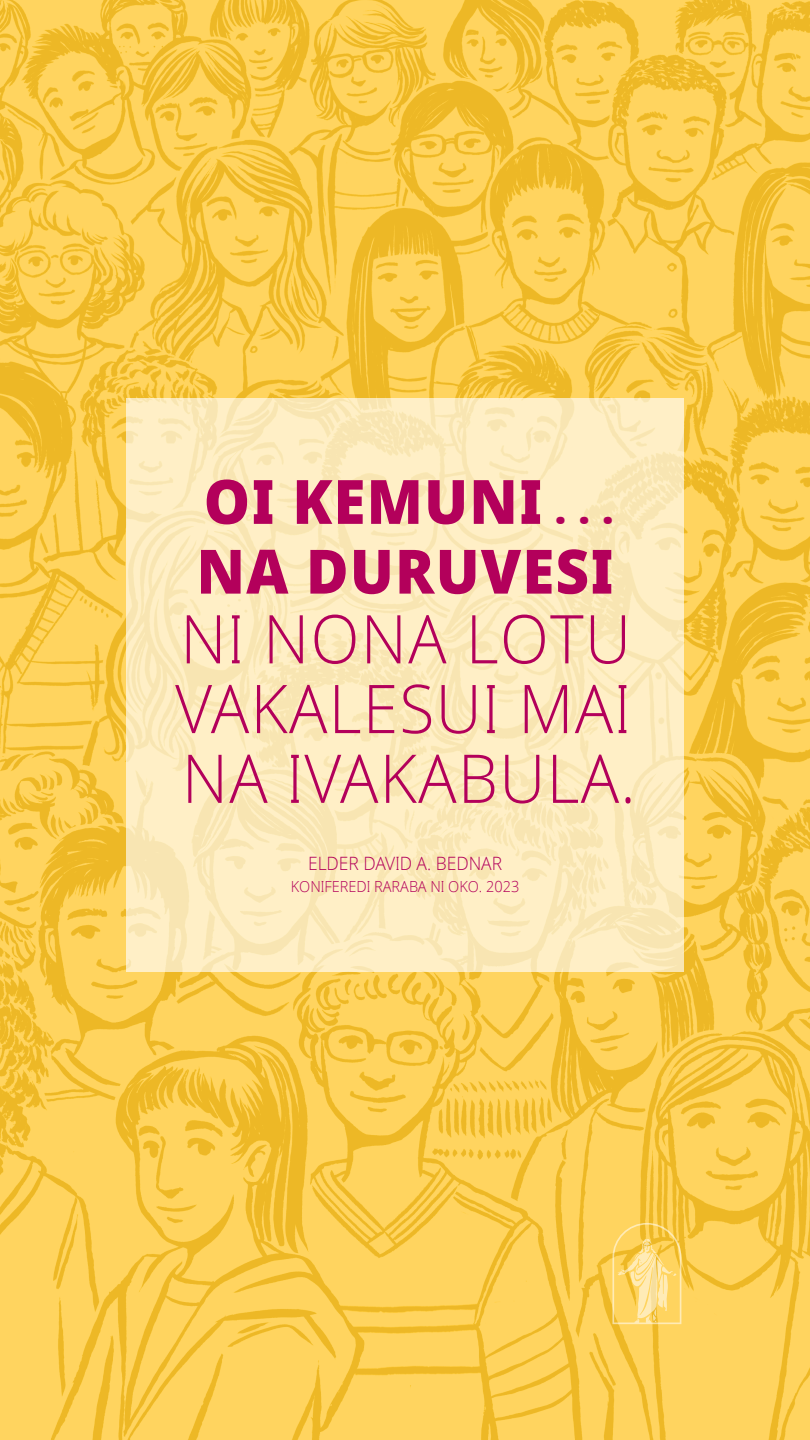
<style>
.page{position:relative;width:810px;height:1440px;background:#fff}
.page>*{position:absolute;margin:0;border:0;box-sizing:border-box;transform-origin:0 0}
.artcl4_p1_figure_image_aside_quote_first{font:300 67.35px/69.8px "Dots Solidlds Lat";letter-spacing:.02em;color:#b3005b;text-align:justify;scale:.95 1}
.artcl4_p1_figure_image_aside_quote_first-2{font:800 61.2px/69.8px "Dots Solidlds Lat";letter-spacing:.02em;color:#b3005b;scale:.95 1}
.artcl4_p1_figure_image_aside_quote_citat{font:300 18.38px "Dots Solidlds Lat";color:#b3005b;scale:.95 1}
.artcl4_p1_figure_image_aside_quote_citat-2{font:300 15.3px "Dots Solidlds Lat";color:#b3005b;scale:.95 1}
.s1{font-size:42.08px}
</style>
<div class="page">
<img style="left:0;top:0;width:810px;height:1440px">
<div style="left:126px;top:398px;width:558px;height:574px;background:linear-gradient(to right,#fdecbf,#fdecbf)"></div>
<svg style="left:612px;top:1223px;width:69px;height:101px;background:#fbd66f"></svg>
<p class="artcl4_p1_figure_image_aside_quote_first-2" style="left:197px;top:468px;width:441px">OI KEMUNI <span class="s1">. . .<br></span>NA DURUVESI</p>
<p class="artcl4_p1_figure_image_aside_quote_first" style="left:175px;top:604px;width:486px">NI NONA LOTU VAKALESUI MAI NA IVAKABULA.</p>
<p class="artcl4_p1_figure_image_aside_quote_citat" style="left:308px;top:850px;width:206px">ELDER DAVID A. BEDNAR</p>
<p class="artcl4_p1_figure_image_aside_quote_citat-2" style="left:291px;top:875px;width:242px">KONIFEREDI RARABA NI OKO. 2023</p>
</div>
